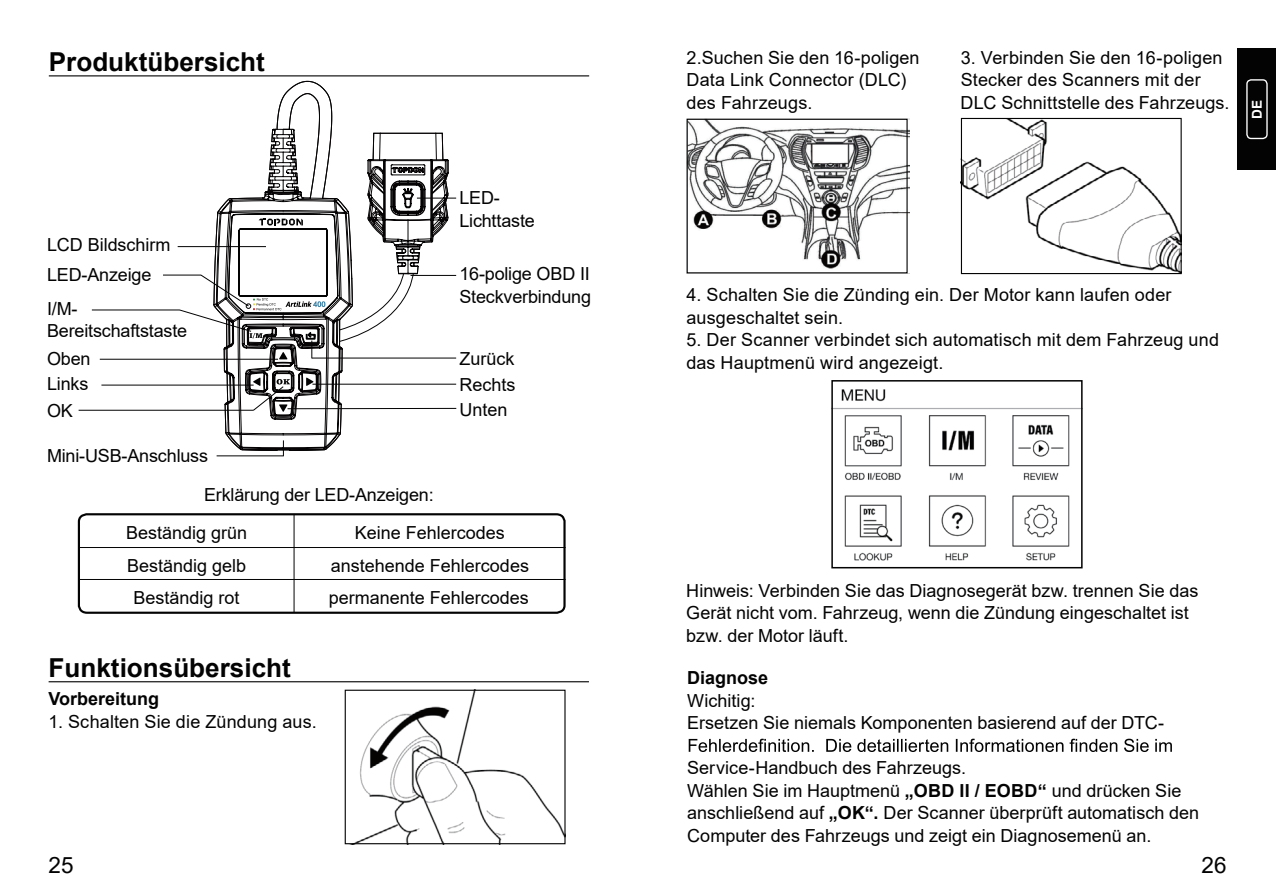
<style>
.page{position:relative;width:1276px;height:893px;background:#fff}
.page>*{position:absolute;margin:0;border:0;box-sizing:border-box;transform-origin:0 0}
.t1{font:700 26.1px "Arial";color:#030303}
.t2{font:22.5px "Arial";color:#030303}
.t3{font:18px/22.5px "Arial";color:#030303}
.t4{font:700 18px "Arial";color:#030303}
.t5{font:700 13.5px "Arial";color:#fff}
.s1{font-weight:700}
</style>
<div class="page">
<hr style="left:49px;top:75px;width:540px;height:1px;background:#030303">
<div style="left:78px;top:513px;width:487px;height:101px;border:2px solid #030303;border-radius:8px"></div>
<hr style="left:79px;top:547px;width:486px;height:1px;background:#030303">
<hr style="left:78px;top:579px;width:487px;height:1px;background:#030303">
<hr style="left:294px;top:514px;width:1px;height:99px;background:#030303">
<hr style="left:49px;top:681px;width:540px;height:1px;background:#030303">
<img style="left:355px;top:692px;width:208px;height:150px">
<div style="left:345px;top:690px;width:220px;height:154px;border:1px solid #030303"></div>
<img style="left:688px;top:119px;width:221px;height:154px">
<div style="left:686px;top:119px;width:221px;height:154px;border:1px solid #030303"></div>
<img style="left:963px;top:120px;width:216px;height:152px">
<div style="left:961px;top:118px;width:220px;height:156px;border:1px solid #030303"></div>
<svg style="left:688px;top:739px;width:484px;height:13px"></svg>
<hr style="left:178px;top:246px;width:88px;height:1px;background:#030303">
<hr style="left:410px;top:275px;width:46px;height:1px;background:#030303">
<hr style="left:312px;top:358px;width:144px;height:1px;background:#030303">
<hr style="left:163px;top:275px;width:38px;height:1px;background:#030303">
<hr style="left:92px;top:310px;width:88px;height:1px;background:#030303">
<hr style="left:101px;top:385px;width:153px;height:1px;background:#030303">
<hr style="left:79px;top:410px;width:175px;height:1px;background:#030303">
<hr style="left:100px;top:359px;width:178px;height:1px;background:#030303">
<hr style="left:312px;top:384px;width:144px;height:1px;background:#030303">
<hr style="left:287px;top:408px;width:169px;height:1px;background:#030303">
<hr style="left:417px;top:198px;width:39px;height:1px;background:#030303">
<svg style="left:179px;top:81px;width:270px;height:375px"></svg>
<div style="left:1237px;top:49px;width:39px;height:121px;background:#030303"></div>
<div style="left:1246px;top:79px;width:21px;height:60px;border:1px solid #fff;border-radius:4px"></div>
<img style="left:834px;top:389px;width:245px;height:172px">
<div style="left:831px;top:380px;width:251px;height:188px;border:2px solid #030303"></div>
<h1 class="t1" style="left:49px;top:43px;width:218px">Produktübersicht</h1>
<p class="t3" style="left:686px;top:46px;width:235px">2.Suchen Sie den 16-poligen<br>Data Link Connector (DLC) des Fahrzeugs.</p>
<p class="t3" style="left:960px;top:46px;width:270px">3. Verbinden Sie den 16-poligen<br>Stecker des Scanners mit der<br>DLC Schnittstelle des Fahrzeugs.</p>
<p class="t5" style="left:1247px;top:119px;width:20px;rotate:-90deg">DE</p>
<p class="t3" style="left:47px;top:233px;width:125px">LCD Bildschirm</p>
<p class="t3" style="left:47px;top:263px;width:106px">LED-Anzeige</p>
<p class="t3" style="left:47px;top:297px;width:142px">I/M-<br>Bereitschaftstaste</p>
<p class="t3" style="left:47px;top:369px;width:43px;line-height:27.2px">Links<br>OK</p>
<p class="t3" style="left:47px;top:347px;width:45px">Oben</p>
<p class="t3" style="left:47px;top:444px;width:163px">Mini-USB-Anschluss</p>
<p class="t3" style="left:204px;top:484px;width:231px">Erklärung der LED-Anzeigen:</p>
<p class="t3" style="left:459px;top:187px;width:77px">LED-<br>Lichttaste</p>
<p class="t3" style="left:459px;top:263px;width:133px">16-polige OBD II<br>Steckverbindung</p>
<p class="t3" style="left:459px;top:346px;width:58px;line-height:25.7px;text-align:justify">Zurück Rechts Unten</p>
<p class="t3" style="left:126px;top:517px;width:123px;line-height:32.2px;text-align:center">Beständig grün<br>Beständig gelb<br>Beständig rot</p>
<p class="t3" style="left:355px;top:522px;width:152px">Keine Fehlercodes</p>
<p class="t3" style="left:331px;top:554px;width:200px">anstehende Fehlercodes</p>
<p class="t3" style="left:329px;top:586px;width:202px">permanente Fehlercodes</p>
<h1 class="t1" style="left:49px;top:649px;width:244px">Funktionsübersicht</h1>
<p class="t4" style="left:49px;top:686px;width:112px">Vorbereitung</p>
<p class="t3" style="left:49px;top:710px;width:270px">1. Schalten Sie die Zündung aus.</p>
<p class="t3" style="left:686px;top:284px;width:487px">4. Schalten Sie die Zünding ein. Der Motor kann laufen oder ausgeschaltet sein.</p>
<p class="t3" style="left:686px;top:329px;width:534px">5. Der Scanner verbindet sich automatisch mit dem Fahrzeug und das Hauptmenü wird angezeigt.</p>
<p class="t3" style="left:686px;top:579px;width:514px">Hinweis: Verbinden Sie das Diagnosegerät bzw. trennen Sie das<br>Gerät nicht vom. Fahrzeug, wenn die Zündung eingeschaltet ist bzw. der Motor läuft.</p>
<p class="t4" style="left:687px;top:665px;width:83px">Diagnose</p>
<p class="t3" style="left:687px;top:689px;width:478px">Wichitig:<br>Ersetzen Sie niemals Komponenten basierend auf der DTC-</p>
<p class="t3" style="left:687px;top:757px;width:513px">Service-Handbuch des Fahrzeugs.<br>Wählen Sie im Hauptmenü <span class="s1">„OBD II / EOBD“</span> und drücken Sie anschließend auf <span class="s1">„OK“.</span> Der Scanner überprüft automatisch den Computer des Fahrzeugs und zeigt ein Diagnosemenü an.</p>
<p class="t2" style="left:49px;top:850px;width:27px">25</p>
<p class="t2" style="left:1201px;top:850px;width:27px">26</p>
</div>
